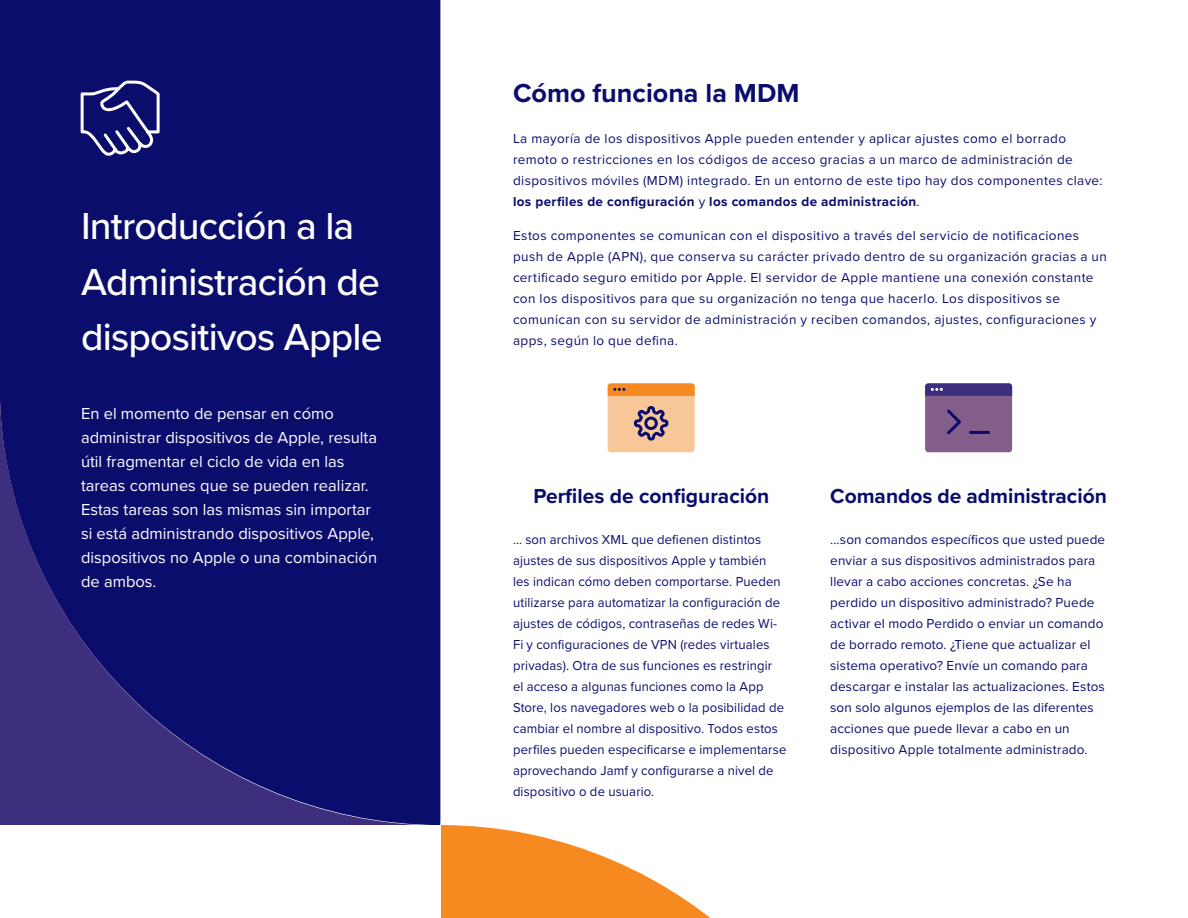
<style>
.page{position:relative;width:1188px;height:918px;background:#fff}
.page>*{position:absolute;margin:0;border:0;box-sizing:border-box;transform-origin:0 0}
.t1{font:500 39px/55.5px "Proxima Nova";letter-spacing:-.02em;color:#fff}
.t2{font:700 27px "Proxima Nova";color:#0b0d6d}
.t3{font:700 21px "Proxima Nova";color:#0b0d6d}
.t4{font:16.5px/24px "Proxima Nova";color:#fff}
.t5{font:13.5px/21px "Proxima Nova";letter-spacing:.015em;color:#0b0d6d}
.s1{font-weight:700}
</style>
<div class="page">
<div style="left:0;top:0;width:440px;height:387px;background:#0b0d6d"></div>
<svg style="left:441px;top:825px;width:270px;height:93px"></svg>
<svg style="left:0;top:387px;width:440px;height:438px;background:#161470"></svg>
<svg style="left:79px;top:79px;width:82px;height:82px;background:#383987"></svg>
<div style="left:925px;top:383px;width:87px;height:69px;background:#835e8a;border-radius:3px"></div>
<svg style="left:925px;top:383px;width:87px;height:13px"></svg>
<svg style="left:947px;top:409px;width:43px;height:26px"></svg>
<div style="left:608px;top:383px;width:87px;height:69px;background:#f8c797;border-radius:3px"></div>
<svg style="left:608px;top:383px;width:87px;height:13px"></svg>
<svg style="left:633px;top:406px;width:36px;height:35px"></svg>
<h1 class="t1" style="left:81px;top:197px;width:303px">Introducción a la<br>Administración de dispositivos Apple</h1>
<p class="t4" style="left:81px;top:401px;width:298px">En el momento de pensar en cómo administrar dispositivos de Apple, resulta útil fragmentar el ciclo de vida en las tareas comunes que se pueden realizar.<br>Estas tareas son las mismas sin importar si está administrando dispositivos Apple, dispositivos no Apple o una combinación de ambos.</p>
<h2 class="t2" style="left:513px;top:73px;width:288px">Cómo funciona la MDM</h2>
<p class="t5" style="left:513px;top:127px;width:591px">La mayoría de los dispositivos Apple pueden entender y aplicar ajustes como el borrado remoto o restricciones en los códigos de acceso gracias a un marco de administración de dispositivos móviles (MDM) integrado. En un entorno de este tipo hay dos componentes clave: <span class="s1">los perfiles de configuración</span> y <span class="s1">los comandos de administración</span>.</p>
<p class="t5" style="left:513px;top:225px;width:595px">Estos componentes se comunican con el dispositivo a través del servicio de notificaciones push de Apple (APN), que conserva su carácter privado dentro de su organización gracias a un certificado seguro emitido por Apple. El servidor de Apple mantiene una conexión constante con los dispositivos para que su organización no tenga que hacerlo. Los dispositivos se comunican con su servidor de administración y reciben comandos, ajustes, configuraciones y apps, según lo que defina.</p>
<h3 class="t3" style="left:533px;top:480px;width:237px">Perfiles de configuración</h3>
<p class="t5" style="left:513px;top:529px;width:275px">... son archivos XML que defienen distintos ajustes de sus dispositivos Apple y también<br>les indican cómo deben comportarse. Pueden utilizarse para automatizar la configuración de ajustes de códigos, contraseñas de redes Wi-Fi y configuraciones de VPN (redes virtuales privadas). Otra de sus funciones es restringir<br>el acceso a algunas funciones como la App Store, los navegadores web o la posibilidad de cambiar el nombre al dispositivo. Todos estos perfiles pueden especificarse e implementarse aprovechando Jamf y configurarse a nivel de dispositivo o de usuario.</p>
<h3 class="t3" style="left:830px;top:480px;width:278px">Comandos de administración</h3>
<p class="t5" style="left:830px;top:529px;width:277px">...son comandos específicos que usted puede enviar a sus dispositivos administrados para llevar a cabo acciones concretas. ¿Se ha perdido un dispositivo administrado? Puede activar el modo Perdido o enviar un comando de borrado remoto. ¿Tiene que actualizar el sistema operativo? Envíe un comando para descargar e instalar las actualizaciones. Estos son solo algunos ejemplos de las diferentes acciones que puede llevar a cabo en un dispositivo Apple totalmente administrado.</p>
</div>
